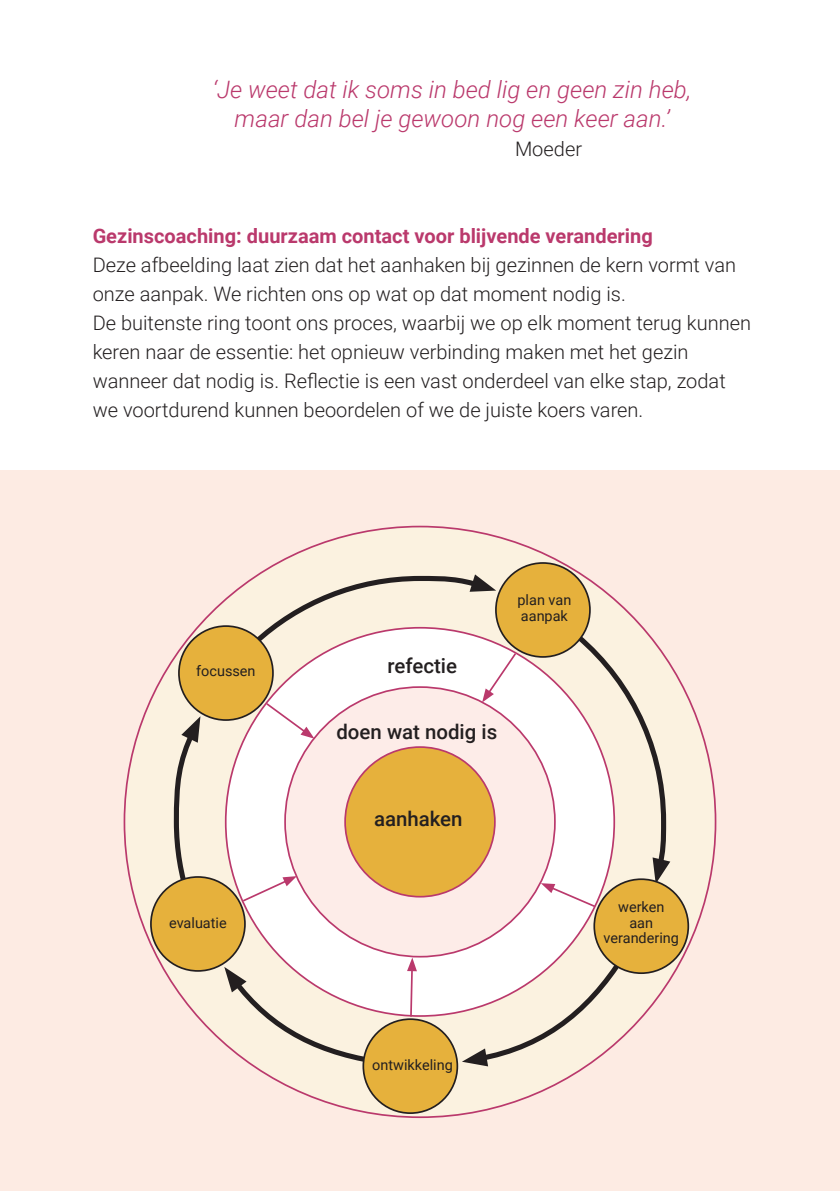
<style>
.page{position:relative;width:840px;height:1191px;background:#fff}
.page>*{position:absolute;margin:0;border:0;box-sizing:border-box;transform-origin:0 0}
.t1{font:italic 300 24px "Roboto";color:#ba396c}
.t2{font:500 20.4px "Roboto";color:#231f20}
.t3{font:300 20px/29px "Roboto";color:#231f20}
.t4{font:700 20px "Roboto";color:#ba396c}
.t5{font:14.4px "Roboto";color:#231f20}
</style>
<div class="page">
<div style="left:0;top:471px;width:839px;height:720px;background:#fdebe3"></div>
<div style="left:124px;top:526px;width:591px;height:591px;background:#fbf2e0;border-radius:50%"></div>
<div style="left:225px;top:628px;width:389px;height:388px;background:#fff;border-radius:50%"></div>
<div style="left:285px;top:687px;width:269px;height:269px;background:#fdece8;border-radius:50%"></div>
<div style="left:345px;top:747px;width:149px;height:149px;background:#e6b13c;border-radius:50%"></div>
<svg style="left:171px;top:717px;width:29px;height:168px"></svg>
<svg style="left:461px;top:937px;width:176px;height:129px"></svg>
<div style="left:179px;top:626px;width:94px;height:94px;background:#e6b13c;border-radius:50%"></div>
<div style="left:178px;top:625px;width:96px;height:96px;border:2px solid #231f20;border-radius:50%"></div>
<div style="left:151px;top:877px;width:94px;height:94px;background:#e6b13c;border-radius:50%"></div>
<div style="left:150px;top:876px;width:96px;height:95px;border:2px solid #231f20;border-radius:50%"></div>
<div style="left:363px;top:1019px;width:94px;height:94px;background:#e6b13c;border-radius:50%"></div>
<div style="left:594px;top:879px;width:94px;height:94px;background:#e6b13c;border-radius:50%"></div>
<div style="left:593px;top:878px;width:95px;height:96px;border:2px solid #231f20;border-radius:50%"></div>
<div style="left:495px;top:563px;width:94px;height:94px;background:#e6b13c;border-radius:50%"></div>
<svg style="left:241px;top:876px;width:56px;height:27px"></svg>
<svg style="left:247px;top:573px;width:270px;height:165px"></svg>
<svg style="left:540px;top:620px;width:130px;height:288px"></svg>
<svg style="left:224px;top:957px;width:201px;height:113px"></svg>
<p class="t1" style="left:213px;top:72px;width:479px">‘Je weet dat ik soms in bed lig en geen zin heb,</p>
<p class="t1" style="left:234px;top:101px;width:436px">maar dan bel je gewoon nog een keer aan.’</p>
<p class="t3" style="left:514px;top:133px;width:69px">Moeder</p>
<p class="t4" style="left:93px;top:222px;width:561px">Gezinscoaching: duurzaam contact voor blijvende verandering</p>
<p class="t3" style="left:93px;top:249px;width:644px">Deze afbeelding laat zien dat het aanhaken bij gezinnen de kern vormt van onze aanpak. We richten ons op wat op dat moment nodig is.</p>
<p class="t3" style="left:93px;top:307px;width:659px">De buitenste ring toont ons proces, waarbij we op elk moment terug kunnen keren naar de essentie: het opnieuw verbinding maken met het gezin</p>
<p class="t3" style="left:93px;top:365px;width:634px">wanneer dat nodig is. Reflectie is een vast onderdeel van elke stap, zodat</p>
<p class="t3" style="left:93px;top:394px;width:552px">we voortdurend kunnen beoordelen of we de juiste koers varen.</p>
<p class="t5" style="left:196px;top:661px;width:61px">focussen</p>
<p class="t5" style="left:169px;top:912px;width:59px">evaluatie</p>
<p class="t2" style="left:387px;top:651px;width:71px">refectie</p>
<p class="t2" style="left:336px;top:717px;width:162px">doen wat nodig is</p>
<p class="t5" style="left:517px;top:590px;width:55px">plan van</p>
<p class="t5" style="left:520px;top:606px;width:48px">aanpak</p>
<p class="t2" style="left:374px;top:804px;width:90px">aanhaken</p>
<p class="t5" style="left:617px;top:896px;width:48px">werken</p>
<p class="t5" style="left:629px;top:912px;width:25px">aan</p>
<p class="t5" style="left:603px;top:928px;width:77px">verandering</p>
<p class="t5" style="left:372px;top:1055px;width:82px">ontwikkeling</p>
</div>
